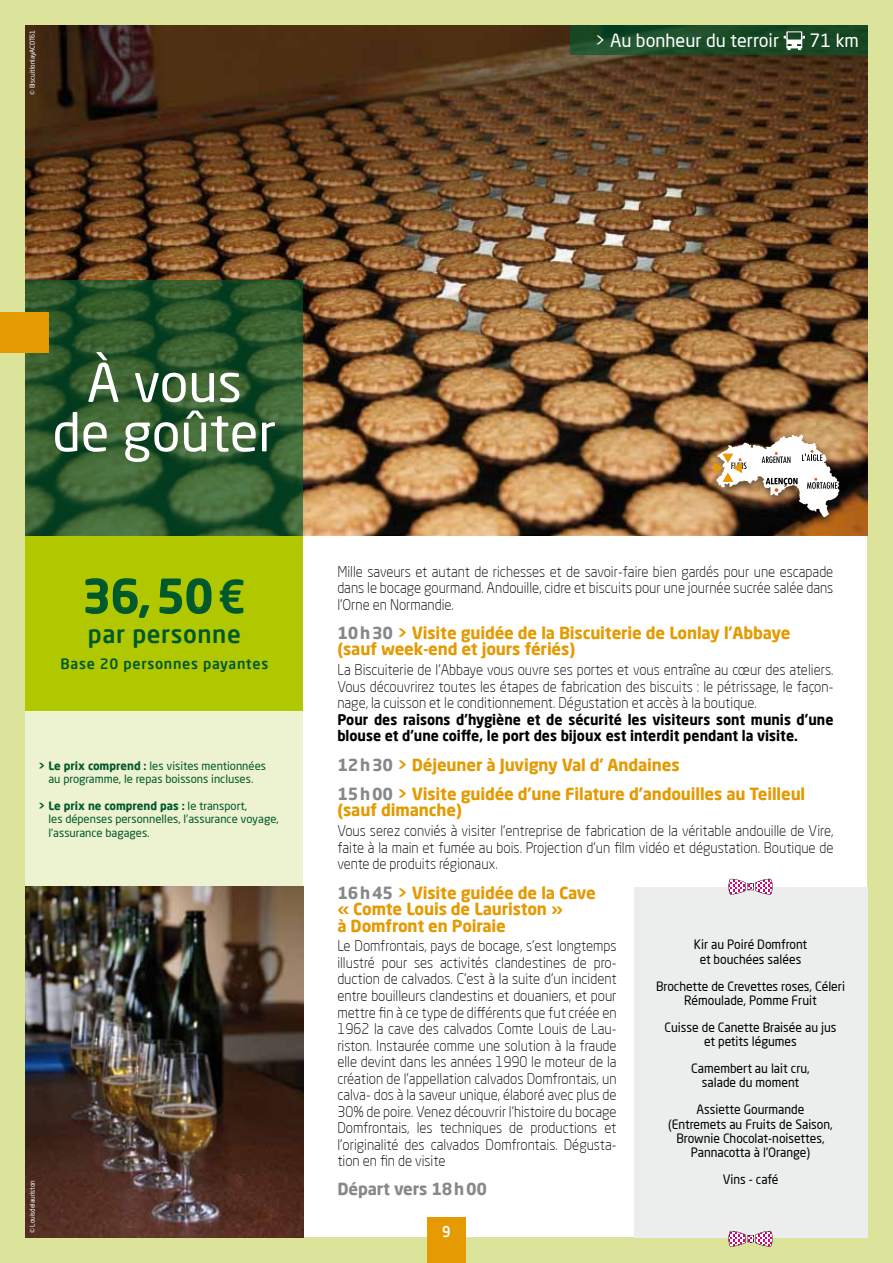
<style>
.page{position:relative;width:893px;height:1263px;background:#fff}
.page>*{position:absolute;margin:0;border:0;box-sizing:border-box;transform-origin:0 0}
.t1{font:52.5px/49.5px "Neo Sans Pro";color:#fff;text-align:center}
.t2{font:500 45px "Neo Sans Pro";color:#00592c}
.t3{font:500 24px "Neo Sans Pro";letter-spacing:.025em;color:#00592c}
.t4{font:18px "Neo Sans Pro";color:#fff}
.t5{font:700 16.5px/16.5px "Neo Sans Pro";letter-spacing:-.01em;color:#e49a00}
.t6{font:700 16.5px "Neo Sans Pro";letter-spacing:-.01em;color:#87888a}
.t7{font:500 15px "Neo Sans Pro";color:#fff;scale:.9 1}
.t8{font:300 14.55px/16.5px "Neo Sans Pro";color:#000;text-align:justify;scale:.95 1}
.t9{font:700 14.55px/16.5px "Neo Sans Pro";color:#000;scale:.95 1}
.t10{font:500 14.25px "Neo Sans Pro";letter-spacing:.05em;color:#00592c}
.t11{font:12.75px/14.2px "Neo Sans Pro";color:#000;text-align:center;scale:.95 1}
.t12{font:11.25px/13.5px "Neo Sans Pro";color:#00592c;text-align:center}
.t13{font:6.75px "Neo Sans Pro";color:#fff;scale:.95 1}
.s1{font-weight:700}
.s2{color:#87888a}
</style>
<div class="page">
<div style="left:0;top:0;width:893px;height:1263px;background:linear-gradient(to right,#dbe49a,#dbe49a)"></div>
<div style="left:26px;top:26px;width:841px;height:1211px;background:#fff"></div>
<img style="left:26px;top:26px;width:841px;height:510px">
<svg style="left:570px;top:26px;width:297px;height:29px;background:#194b27"></svg>
<svg style="left:784px;top:31px;width:21px;height:19px"></svg>
<svg style="left:26px;top:281px;width:277px;height:255px;background:#2f5a2f"></svg>
<div style="left:427px;top:1217px;width:39px;height:46px;background:#e49a00"></div>
<div style="left:26px;top:536px;width:277px;height:175px;background:#b1c800"></div>
<svg style="left:85px;top:578px;width:64px;height:40px"></svg>
<svg style="left:159px;top:578px;width:53px;height:36px"></svg>
<div style="left:26px;top:711px;width:277px;height:176px;background:#edf2d0"></div>
<div style="left:0;top:313px;width:49px;height:40px;background:#e49a00"></div>
<img style="left:26px;top:887px;width:277px;height:350px">
<div style="left:708px;top:431px;width:140px;height:99px;background:#000;opacity:.55"></div>
<img style="left:714px;top:434px;width:125px;height:83px">
<div style="left:634px;top:887px;width:233px;height:350px;background:#eceded"></div>
<svg style="left:728px;top:879px;width:45px;height:15px"></svg>
<svg style="left:728px;top:1231px;width:45px;height:15px"></svg>
<p class="t13" style="left:28px;top:95px;width:70px;rotate:-90deg">© BiscuitlonlayACDT61</p>
<p class="t4" style="left:595px;top:29px;width:186px">&gt; Au bonheur du terroir</p>
<p class="t4" style="left:809px;top:29px;width:51px">71 km</p>
<h1 class="t1" style="left:52px;top:357px;width:225px">À vous de goûter</h1>
<h2 class="t2" style="left:82px;top:568px;width:165px">36,50€</h2>
<h3 class="t3" style="left:88px;top:619px;width:154px">par personne</h3>
<p class="t10" style="left:61px;top:654px;width:209px">Base 20 personnes payantes</p>
<p class="t12" style="left:38px;top:759px;width:229px"><span class="s1">&gt; Le prix comprend :</span> les visites mentionnées au programme, le repas boissons incluses.</p>
<p class="t12" style="left:48px;top:798px;width:232px;text-align:left;text-indent:-10px"><span class="s1">&gt; Le prix ne comprend pas :</span> le transport,<br>les dépenses personnelles, l’assurance voyage, l’assurance bagages.</p>
<p class="t13" style="left:28px;top:1233px;width:57px;rotate:-90deg">© Louisdelauriston</p>
<p class="t8" style="left:337px;top:563px;width:524px">Mille saveurs et autant de richesses et de savoir-faire bien gardés pour une escapade dans le bocage gourmand. Andouille, cidre et biscuits pour une journée sucrée salée dans l’Orne en Normandie.</p>
<p class="t5" style="left:337px;top:624px;width:455px"><span class="s2">10h30</span> &gt; Visite guidée de la Biscuiterie de Lonlay l’Abbaye (sauf week-end et jours fériés)</p>
<p class="t8" style="left:337px;top:661px;width:524px">La Biscuiterie de l’Abbaye vous ouvre ses portes et vous entraîne au cœur des ateliers.<br>Vous découvrirez toutes les étapes de fabrication des biscuits : le pétrissage, le façon&shy;nage, la cuisson et le conditionnement. Dégustation et accès à la boutique.</p>
<p class="t9" style="left:337px;top:711px;width:524px">Pour des raisons d’hygiène et de sécurité les visiteurs sont munis d’une blouse et d’une coiffe, le port des bijoux est interdit pendant la visite.</p>
<p class="t5" style="left:337px;top:749px;width:469px;line-height:29.2px"><span class="s2">12h30</span> &gt; Déjeuner à Juvigny Val d’ Andaines<br><span class="s2">15h00</span> &gt; Visite guidée d’une Filature d’andouilles au Teilleul</p>
<p class="t5" style="left:337px;top:801px;width:126px">(sauf dimanche)</p>
<p class="t8" style="left:337px;top:822px;width:524px">Vous serez conviés à visiter l’entreprise de fabrication de la véritable andouille de Vire, faite à la main et fumée au bois. Projection d’un film vidéo et dégustation. Boutique de vente de produits régionaux.</p>
<p class="t5" style="left:337px;top:884px;width:260px"><span class="s2">16h45</span> &gt; Visite guidée de la Cave « Comte Louis de Lauriston »<br>à Domfront en Poiraie</p>
<p class="t8" style="left:337px;top:938px;width:295px">Le Domfrontais, pays de bocage, s’est longtemps illustré pour ses activités clandestines de pro&shy;duction de calvados. C’est à la suite d’un incident entre bouilleurs clandestins et douaniers, et pour mettre fin à ce type de différents que fut créée en 1962 la cave des calvados Comte Louis de Lau&shy;riston. Instaurée comme une solution à la fraude elle devint dans les années 1990 le moteur de la création de l’appellation calvados Domfrontais, un calva- dos à la saveur unique, élaboré avec plus de 30% de poire. Venez découvrir l’histoire du bocage Domfrontais, les techniques de productions et l’originalité des calvados Domfrontais. Dégusta&shy;tion en fin de visite</p>
<p class="t6" style="left:337px;top:1178px;width:151px">Départ vers 18h00</p>
<p class="t7" style="left:442px;top:1222px;width:11px">9</p>
<p class="t11" style="left:694px;top:937px;width:121px">Kir au Poiré Domfront et bouchées salées</p>
<p class="t11" style="left:656px;top:979px;width:200px">Brochette de Crevettes roses, Céleri<br>Rémoulade, Pomme Fruit</p>
<p class="t11" style="left:665px;top:1020px;width:182px">Cuisse de Canette Braisée au jus et petits légumes</p>
<p class="t11" style="left:691px;top:1061px;width:126px">Camembert au lait cru, salade du moment</p>
<p class="t11" style="left:668px;top:1102px;width:175px">Assiette Gourmande (Entremets au Fruits de Saison,<br>Brownie Chocolat-noisettes,<br>Pannacotta à l’Orange)</p>
<p class="t11" style="left:723px;top:1172px;width:60px">Vins - café</p>
</div>
